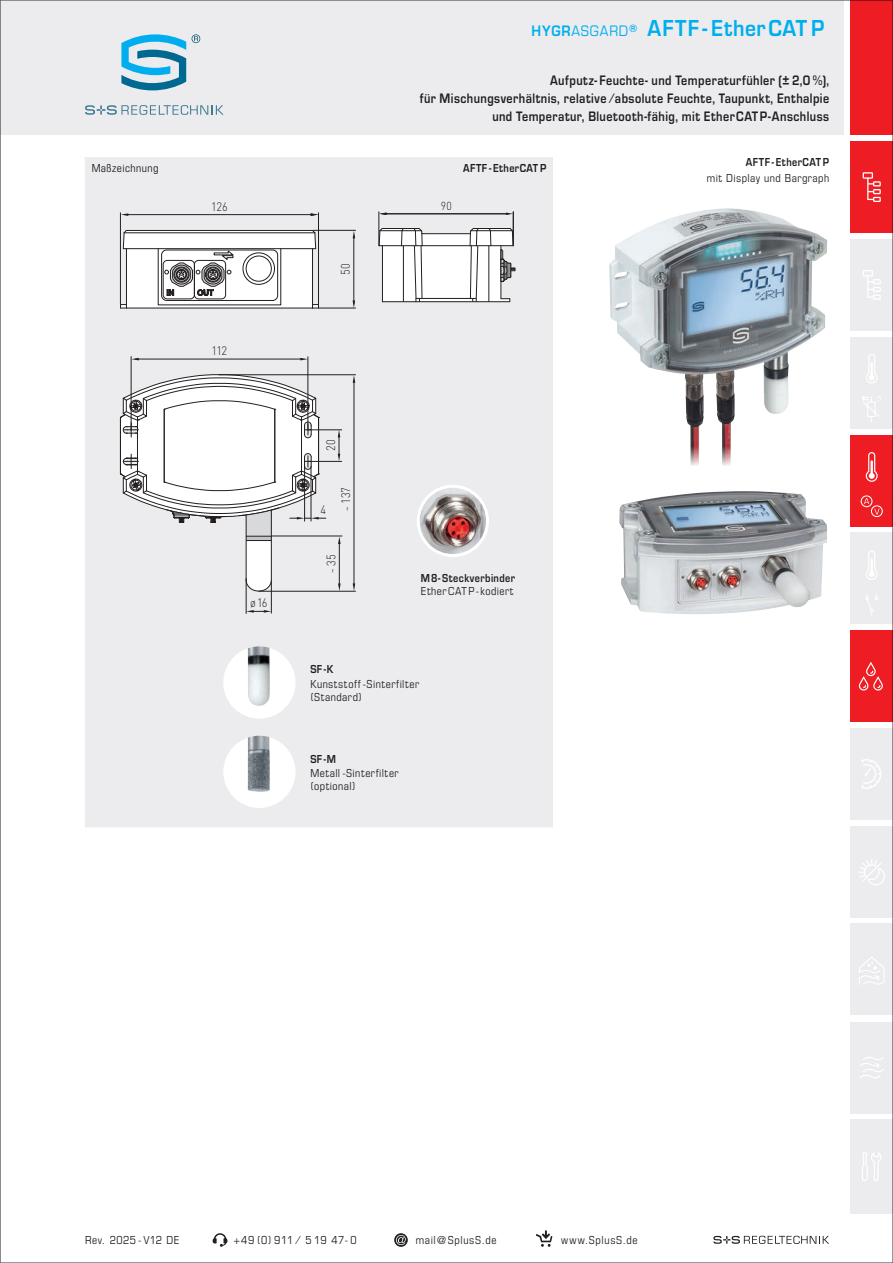
<style>
.page{position:relative;width:893px;height:1263px;background:#fff}
.page>*{position:absolute;margin:0;border:0;box-sizing:border-box;transform-origin:0 0}
.t1{font:700 24px "Eurostile OT";letter-spacing:.035em;color:#00aeef;scale:.9 1}
.t2{font:700 14.25px/18px "Eurostile OT";letter-spacing:.035em;color:#231f20;text-align:right;scale:.85 1}
.t3{font:300 12.3px "DIN Pro";letter-spacing:.005em;color:#231f20;scale:.9 1}
.t4{font:12px/12.8px "Eurostile OT Cond";letter-spacing:.04em;color:#231f20}
.t5{font:700 12px "Eurostile OT";letter-spacing:.045em;color:#231f20;scale:.85 1}
.t6{font:12px "Eurostile OT Cond";letter-spacing:.06em;color:#231f20}
.t7{font:12px "Eurostile OT Cond";letter-spacing:.065em;color:#231f20}
.t8{font:300 11.55px "DIN Pro";color:#231f20;scale:.9 1}
.s1{font-size:15.75px}
.s2{font-weight:400;font-size:15.75px}
.s3{font-size:10.05px}
</style>
<div class="page">
<div style="left:0;top:0;width:844px;height:135px;background:#ececee"></div>
<svg style="left:121px;top:34px;width:65px;height:56px"></svg>
<svg style="left:192px;top:34px;width:8px;height:9px"></svg>
<svg style="left:85px;top:105px;width:139px;height:10px"></svg>
<div style="left:850px;top:0;width:43px;height:135px;background:#ee1d23"></div>
<div style="left:850px;top:826px;width:43px;height:91px;background:#ececee"></div>
<div style="left:850px;top:1119px;width:43px;height:95px;background:#ececee"></div>
<div style="left:850px;top:337px;width:43px;height:91px;background:#ececee"></div>
<div style="left:850px;top:728px;width:43px;height:92px;background:#ececee"></div>
<div style="left:850px;top:533px;width:43px;height:91px;background:#ececee"></div>
<div style="left:850px;top:239px;width:43px;height:92px;background:#ececee"></div>
<div style="left:850px;top:141px;width:43px;height:92px;background:#ee1d23"></div>
<svg style="left:862px;top:396px;width:19px;height:26px"></svg>
<svg style="left:865px;top:594px;width:13px;height:21px"></svg>
<svg style="left:863px;top:172px;width:18px;height:30px"></svg>
<svg style="left:863px;top:270px;width:18px;height:30px"></svg>
<svg style="left:866px;top:354px;width:12px;height:29px"></svg>
<svg style="left:866px;top:550px;width:12px;height:30px"></svg>
<svg style="left:861px;top:759px;width:20px;height:30px"></svg>
<svg style="left:859px;top:859px;width:26px;height:26px"></svg>
<svg style="left:862px;top:1152px;width:20px;height:29px"></svg>
<div style="left:850px;top:1022px;width:43px;height:91px;background:#ececee"></div>
<svg style="left:860px;top:1057px;width:24px;height:21px"></svg>
<div style="left:850px;top:924px;width:43px;height:91px;background:#ececee"></div>
<svg style="left:859px;top:957px;width:26px;height:28px"></svg>
<div style="left:850px;top:435px;width:43px;height:91px;background:#ee1d23"></div>
<svg style="left:860px;top:495px;width:23px;height:23px"></svg>
<svg style="left:866px;top:452px;width:12px;height:30px"></svg>
<div style="left:850px;top:630px;width:43px;height:92px;background:#ee1d23"></div>
<svg style="left:859px;top:662px;width:24px;height:28px"></svg>
<svg style="left:713px;top:1236px;width:116px;height:8px"></svg>
<svg style="left:213px;top:1233px;width:14px;height:14px"></svg>
<svg style="left:536px;top:1230px;width:16px;height:17px"></svg>
<svg style="left:394px;top:1233px;width:14px;height:14px"></svg>
<svg style="left:396px;top:1235px;width:10px;height:10px"></svg>
<img style="left:686px;top:414px;width:49px;height:52px">
<img style="left:609px;top:208px;width:218px;height:206px">
<img style="left:619px;top:491px;width:208px;height:123px">
<div style="left:85px;top:157px;width:468px;height:670px;background:#ececee"></div>
<svg style="left:120px;top:230px;width:199px;height:79px;background:#d6d6d6"></svg>
<hr style="left:354px;top:236px;width:1px;height:68px;background:#231f20">
<hr style="left:319px;top:308px;width:37px;height:1px;background:#231f20">
<hr style="left:313px;top:230px;width:43px;height:1px;background:#231f20">
<svg style="left:353px;top:231px;width:2px;height:7px"></svg>
<svg style="left:353px;top:300px;width:2px;height:8px"></svg>
<hr style="left:126px;top:214px;width:188px;height:1px;background:#231f20">
<hr style="left:318px;top:213px;width:1px;height:91px;background:#231f20">
<hr style="left:120px;top:213px;width:1px;height:91px;background:#231f20">
<svg style="left:121px;top:213px;width:7px;height:3px"></svg>
<svg style="left:311px;top:213px;width:7px;height:3px"></svg>
<svg style="left:379px;top:228px;width:137px;height:74px;background:#e2e1e1"></svg>
<svg style="left:506px;top:213px;width:7px;height:2px"></svg>
<hr style="left:513px;top:212px;width:1px;height:34px;background:#231f20">
<hr style="left:385px;top:214px;width:123px;height:1px;background:#231f20">
<hr style="left:379px;top:212px;width:1px;height:34px;background:#231f20">
<hr style="left:339px;top:542px;width:1px;height:44px;background:#231f20">
<svg style="left:338px;top:537px;width:3px;height:7px"></svg>
<svg style="left:338px;top:583px;width:3px;height:8px"></svg>
<hr style="left:272px;top:536px;width:70px;height:1px;background:#231f20">
<hr style="left:259px;top:591px;width:97px;height:1px;background:#231f20">
<hr style="left:246px;top:578px;width:1px;height:35px;background:#231f20">
<hr style="left:271px;top:581px;width:1px;height:32px;background:#231f20">
<svg style="left:246px;top:610px;width:25px;height:3px"></svg>
<hr style="left:354px;top:381px;width:1px;height:204px;background:#231f20">
<hr style="left:219px;top:374px;width:137px;height:1px;background:#231f20">
<svg style="left:353px;top:375px;width:2px;height:8px"></svg>
<svg style="left:353px;top:583px;width:2px;height:8px"></svg>
<hr style="left:308px;top:461px;width:34px;height:1px;background:#231f20">
<hr style="left:308px;top:430px;width:34px;height:1px;background:#231f20">
<svg style="left:338px;top:430px;width:2px;height:31px"></svg>
<hr style="left:136px;top:359px;width:166px;height:1px;background:#231f20">
<hr style="left:308px;top:357px;width:1px;height:73px;background:#231f20">
<hr style="left:131px;top:356px;width:1px;height:74px;background:#231f20">
<svg style="left:131px;top:358px;width:8px;height:2px"></svg>
<svg style="left:300px;top:358px;width:8px;height:2px"></svg>
<svg style="left:120px;top:374px;width:206px;height:218px"></svg>
<img style="left:418px;top:486px;width:69px;height:70px;border-radius:35px">
<div style="left:417px;top:485px;width:72px;height:72px;border:3px solid #fff;border-radius:50%"></div>
<div style="left:223px;top:736px;width:73px;height:72px;background:#fff;border-radius:50%"></div>
<img style="left:247px;top:736px;width:24px;height:56px">
<div style="left:223px;top:646px;width:73px;height:73px;background:#fff;border-radius:50%"></div>
<img style="left:248px;top:646px;width:22px;height:60px">
<svg style="left:0;top:0;width:1px;height:1263px"></svg>
<h1 class="t1" style="left:532px;top:15px;width:327px"><span class="s1">HYGR</span><span class="s2">ASGARD</span><sup>®</sup> AFTF- EtherCAT P</h1>
<p class="t2" style="left:420px;top:72px;width:483px">Aufputz- Feuchte- und Temperaturfühler (± 2,0 %),<br>für Mischungsverhältnis, relative ⁄ absolute Feuchte, Taupunkt, Enthalpie und Temperatur, Bluetooth-fähig, mit EtherCATP-Anschluss</p>
<p class="t4" style="left:91px;top:162px;width:68px">Maßzeichnung</p>
<p class="t5" style="left:463px;top:161px;width:99px">AFTF - EtherCAT P</p>
<p class="t3" style="left:460px;top:164px;width:14px">90</p>
<p class="t8" style="left:206px;top:198px;width:19px">126</p>
<p class="t8" style="left:441px;top:198px;width:14px">90</p>
<p class="t3" style="left:211px;top:198px;width:20px">126</p>
<p class="t3" style="left:211px;top:342px;width:19px">112</p>
<p class="t3" style="left:250px;top:594px;width:21px">ø16</p>
<p class="t3" style="left:337px;top:275px;width:14px;rotate:-90deg">50</p>
<p class="t3" style="left:322px;top:451px;width:14px;rotate:-90deg">20</p>
<p class="t3" style="left:320px;top:502px;width:8px">4</p>
<p class="t3" style="left:337px;top:511px;width:28px;rotate:-90deg"><span class="s3">~</span> 137</p>
<p class="t3" style="left:323px;top:573px;width:22px;rotate:-90deg"><span class="s3">~</span> 35</p>
<p class="t5" style="left:421px;top:571px;width:112px">M8- Steckverbinder</p>
<p class="t4" style="left:421px;top:585px;width:94px">EtherCATP-kodiert</p>
<p class="t5" style="left:310px;top:663px;width:29px">SF -K</p>
<p class="t4" style="left:310px;top:678px;width:110px">Kunststoff -Sinterfilter (Standard)</p>
<p class="t5" style="left:310px;top:752px;width:32px">SF -M</p>
<p class="t4" style="left:310px;top:767px;width:90px">Metall -Sinterfilter (optional)</p>
<p class="t5" style="left:746px;top:156px;width:99px">AFTF - EtherCAT P</p>
<p class="t4" style="left:707px;top:172px;width:124px">mit Display und Bargraph</p>
<p class="t4" style="left:85px;top:1234px;width:96px">Rev. 2025 - V12 DE</p>
<p class="t4" style="left:234px;top:1234px;width:125px">+49 (0) 911 ⁄ 5 19 47- 0</p>
<p class="t6" style="left:416px;top:1233px;width:82px">mail@SplusS.de</p>
<p class="t7" style="left:561px;top:1233px;width:78px">www.SplusS.de</p>
</div>
